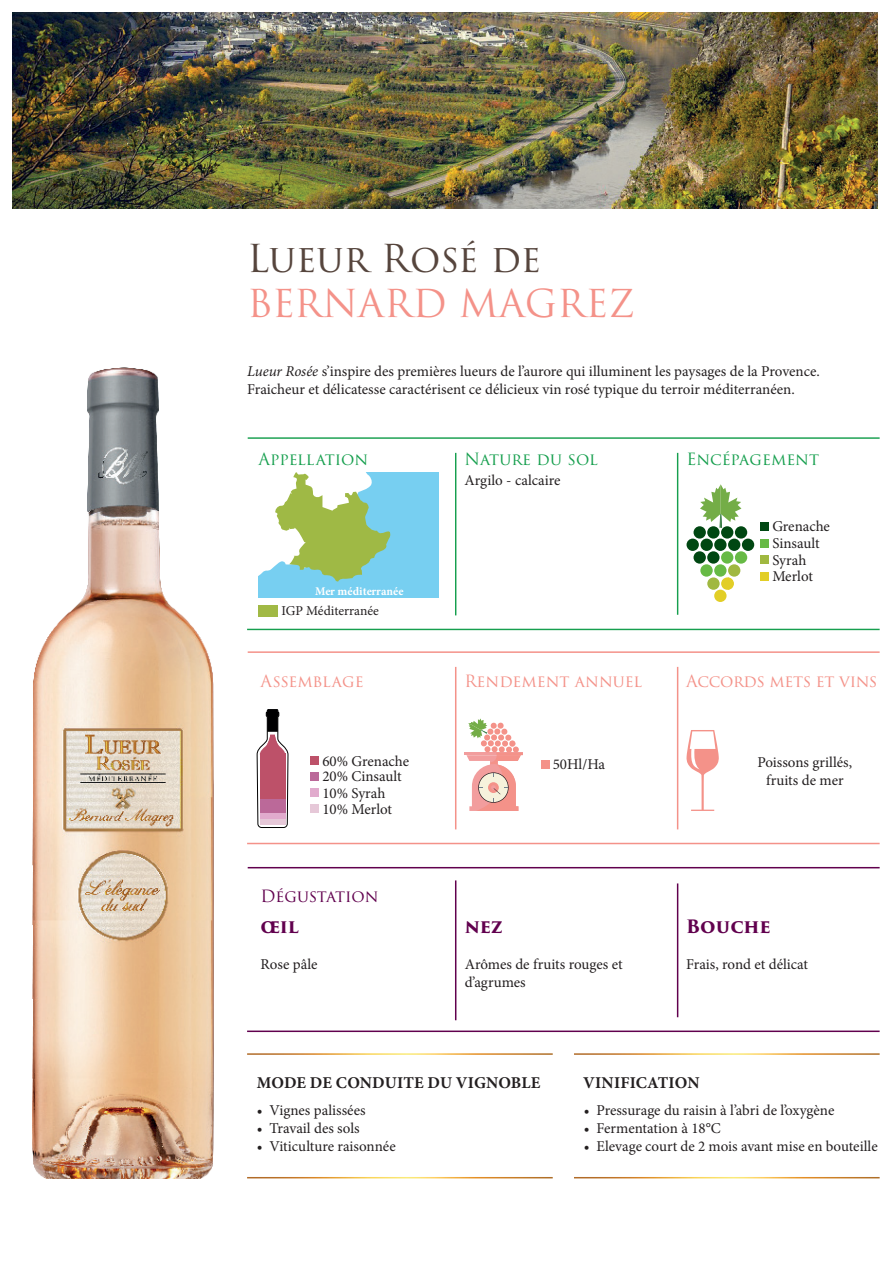
<style>
.page{position:relative;width:893px;height:1263px;background:#fff}
.page>*{position:absolute;margin:0;border:0;box-sizing:border-box;transform-origin:0 0}
.t1{font:37.5px "Trajan Pro 3";color:#f49289}
.t2{font:37.5px "Trajan Pro 3";letter-spacing:-.005em;color:#56453d}
.t3{font:700 18px "Trajan Pro 3";letter-spacing:-.005em;color:#61004e}
.t4{font:16.5px "Trajan Pro 3";letter-spacing:-.015em;color:#f49289}
.t5{font:700 16.5px "Minion Pro";letter-spacing:.01em;color:#231f20}
.t6{font:16.5px "Trajan Pro 3";color:#169f4e}
.t7{font:16.5px "Trajan Pro 3";letter-spacing:-.005em;color:#61004e}
.t8{font:15px/18px "Minion Pro";color:#231f20}
.t9{font:13.5px "Minion Pro";color:#231f20}
.t10{font:700 11.7px "Minion Pro";color:#fff}
.s1{font-style:italic}
</style>
<div class="page">
<img style="left:33px;top:368px;width:181px;height:810px">
<hr style="left:677px;top:453px;width:1px;height:162px;background:#169f4e">
<div style="left:258px;top:605px;width:20px;height:12px;background:#a1b945"></div>
<hr style="left:455px;top:453px;width:1px;height:162px;background:#169f4e">
<hr style="left:248px;top:437px;width:632px;height:2px;background:#169f4e">
<hr style="left:247px;top:629px;width:633px;height:1px;background:#169f4e">
<hr style="left:248px;top:651px;width:632px;height:2px;background:#f49289">
<hr style="left:247px;top:843px;width:633px;height:1px;background:#f49289">
<hr style="left:455px;top:667px;width:1px;height:162px;background:#f49289">
<hr style="left:677px;top:667px;width:1px;height:162px;background:#f49289">
<hr style="left:464px;top:753px;width:59px;height:2px;background:#f29d9d">
<svg style="left:466px;top:718px;width:57px;height:93px"></svg>
<div style="left:541px;top:760px;width:9px;height:8px;background:#f49289"></div>
<svg style="left:686px;top:730px;width:33px;height:81px"></svg>
<hr style="left:248px;top:867px;width:632px;height:1px;background:#61004e">
<hr style="left:247px;top:1030px;width:633px;height:2px;background:#61004e">
<hr style="left:455px;top:880px;width:1px;height:140px;background:#61004e">
<hr style="left:677px;top:883px;width:1px;height:134px;background:#61004e">
<img style="left:13px;top:13px;width:865px;height:195px">
<div style="left:686px;top:539px;width:13px;height:12px;background:#004712;border-radius:50%"></div>
<div style="left:700px;top:539px;width:13px;height:12px;background:#004712;border-radius:50%"></div>
<div style="left:693px;top:551px;width:13px;height:13px;background:#004712;border-radius:50%"></div>
<div style="left:693px;top:526px;width:13px;height:13px;background:#004712;border-radius:50%"></div>
<svg style="left:700px;top:564px;width:13px;height:13px"></svg>
<div style="left:714px;top:539px;width:12px;height:12px;background:#004712;border-radius:50%"></div>
<div style="left:728px;top:539px;width:12px;height:12px;background:#004712;border-radius:50%"></div>
<div style="left:742px;top:539px;width:12px;height:12px;background:#004712;border-radius:50%"></div>
<div style="left:707px;top:551px;width:12px;height:13px;background:#004712;border-radius:50%"></div>
<div style="left:721px;top:551px;width:12px;height:13px;background:#67ba45;border-radius:50%"></div>
<div style="left:735px;top:551px;width:12px;height:13px;background:#67ba45;border-radius:50%"></div>
<div style="left:707px;top:526px;width:12px;height:13px;background:#004712;border-radius:50%"></div>
<div style="left:721px;top:526px;width:12px;height:13px;background:#004712;border-radius:50%"></div>
<div style="left:735px;top:526px;width:12px;height:13px;background:#004712;border-radius:50%"></div>
<div style="left:714px;top:564px;width:12px;height:13px;background:#67ba45;border-radius:50%"></div>
<div style="left:728px;top:564px;width:12px;height:13px;background:#a0b840;border-radius:50%"></div>
<div style="left:707px;top:577px;width:13px;height:13px;background:#a0b840;border-radius:50%"></div>
<div style="left:721px;top:577px;width:12px;height:13px;background:#e2ce27;border-radius:50%"></div>
<div style="left:714px;top:590px;width:12px;height:12px;background:#e2ce27;border-radius:50%"></div>
<svg style="left:700px;top:484px;width:41px;height:44px"></svg>
<svg style="left:728px;top:577px;width:6px;height:13px"></svg>
<div style="left:761px;top:539px;width:8px;height:8px;background:#67ba45"></div>
<div style="left:761px;top:522px;width:8px;height:9px;background:#004712"></div>
<div style="left:761px;top:555px;width:8px;height:9px;background:#a0b840"></div>
<div style="left:761px;top:572px;width:8px;height:9px;background:#e2ce27"></div>
<svg style="left:258px;top:472px;width:180px;height:126px"></svg>
<div style="left:311px;top:756px;width:8px;height:9px;background:#bd5169"></div>
<div style="left:311px;top:772px;width:8px;height:9px;background:#bb6999"></div>
<div style="left:311px;top:788px;width:8px;height:9px;background:#e1abcd"></div>
<div style="left:311px;top:804px;width:8px;height:9px;background:#e6c8d8"></div>
<svg style="left:257px;top:709px;width:32px;height:119px"></svg>
<div style="left:260px;top:819px;width:25px;height:6px;background:#e6c8d8"></div>
<div style="left:260px;top:813px;width:25px;height:6px;background:#e1abcd"></div>
<h1 class="t2" style="left:247px;top:233px;width:295px">Lueur Rosé de</h1>
<h1 class="t1" style="left:247px;top:278px;width:389px">BERNARD MAGREZ</h1>
<p class="t8" style="left:247px;top:362px;width:574px"><span class="s1">Lueur Rosée</span> s’inspire des premières lueurs de l’aurore qui illuminent les paysages de la Provence.<br>Fraicheur et délicatesse caractérisent ce délicieux vin rosé typique du terroir méditerranéen.</p>
<p class="t6" style="left:258px;top:447px;width:111px">Appellation</p>
<p class="t6" style="left:464px;top:447px;width:135px">Nature du sol</p>
<p class="t6" style="left:686px;top:447px;width:134px">Encépagement</p>
<p class="t10" style="left:315px;top:583px;width:90px">Mer méditerranée</p>
<p class="t9" style="left:281px;top:602px;width:99px">IGP Méditerranée</p>
<p class="t8" style="left:464px;top:471px;width:97px">Argilo - calcaire</p>
<p class="t4" style="left:260px;top:669px;width:105px">Assemblage</p>
<p class="t4" style="left:464px;top:669px;width:179px">Rendement annuel</p>
<p class="t8" style="left:322px;top:753px;width:88px;line-height:15.9px">60% Grenache<br>20% Cinsault<br>10% Syrah<br>10% Merlot</p>
<p class="t8" style="left:553px;top:755px;width:54px">50Hl/Ha</p>
<p class="t8" style="left:772px;top:517px;width:59px">Grenache</p>
<p class="t8" style="left:772px;top:535px;width:49px;line-height:16.8px">Sinsault<br>Syrah</p>
<p class="t8" style="left:772px;top:568px;width:42px">Merlot</p>
<p class="t4" style="left:686px;top:669px;width:192px">Accords mets et vins</p>
<p class="t8" style="left:757px;top:753px;width:96px;text-align:center">Poissons grillés, fruits de mer</p>
<p class="t7" style="left:260px;top:885px;width:120px">Dégustation</p>
<p class="t3" style="left:260px;top:913px;width:40px">œil</p>
<p class="t3" style="left:465px;top:913px;width:39px">nez</p>
<p class="t3" style="left:686px;top:913px;width:86px">Bouche</p>
<p class="t8" style="left:260px;top:956px;width:59px">Rose pâle</p>
<p class="t8" style="left:465px;top:956px;width:159px">Arômes de fruits rouges et d’agrumes</p>
<p class="t8" style="left:686px;top:956px;width:123px">Frais, rond et délicat</p>
<p class="t5" style="left:257px;top:1071px;width:285px">MODE DE CONDUITE DU VIGNOBLE</p>
<p class="t5" style="left:583px;top:1071px;width:118px">VINIFICATION</p>
<p class="t8" style="left:257px;top:1101px;width:110px">• Vignes palissées</p>
<p class="t8" style="left:257px;top:1119px;width:104px">• Travail des sols</p>
<p class="t8" style="left:257px;top:1137px;width:141px">• Viticulture raisonnée</p>
<p class="t8" style="left:584px;top:1101px;width:252px">• Pressurage du raisin à l’abri de l’oxygène</p>
<p class="t8" style="left:584px;top:1119px;width:139px">• Fermentation à 18°C</p>
<p class="t8" style="left:584px;top:1137px;width:296px">• Elevage court de 2 mois avant mise en bouteille</p>
</div>
